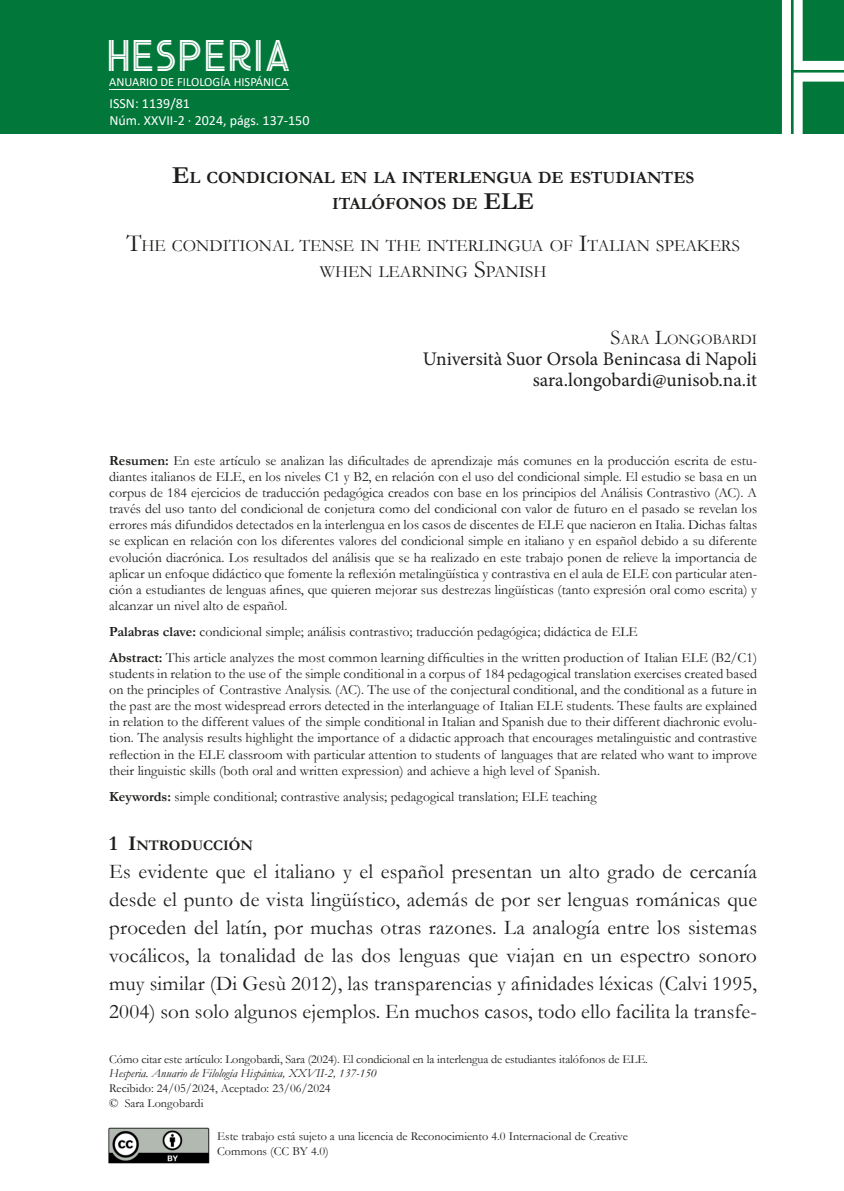
<style>
.page{position:relative;width:844px;height:1191px;background:#fff}
.page>*{position:absolute;margin:0;border:0;box-sizing:border-box;transform-origin:0 0}
.t1{font:200.9px "Urban Inline";color:#fff}
.t2{font:44.62px "Urban Inline";letter-spacing:.1em;color:#fff}
.texto{font:21px/28px "Garamond";letter-spacing:.01em;color:#1d1d1b;text-align:justify}
.t3{font:19.25px/21px "Minion Pro";color:#1d1d1b;text-align:right}
.t4{font:17.15px/26.2px "Garamond";color:#1d1d1b;text-align:center}
.t5{font:700 17.15px/26.2px "Garamond";color:#1d1d1b;text-align:center}
.t6{font:14.7px "Garamond";color:#1d1d1b}
.TITULO{font:700 14.7px "Garamond";color:#1d1d1b}
.RESUMEN{font:14px/16.1px "Garamond";color:#1d1d1b;text-align:justify}
.t7{font:14px "Calibri";color:#fff}
.t8{font:12.42px "Calibri";color:#fff}
.t9{font:12.25px/14.7px "Garamond";color:#1d1d1b}
.t10{font:italic 12.25px "Garamond";color:#1d1d1b}
.s1{font-size:24.5px}
.s2{font-size:21px}
.s3{font-weight:700}
</style>
<div class="page">
<div style="left:0;top:0;width:843px;height:134px;background:#01773a"></div>
<img style="left:108px;top:1127px;width:102px;height:37px">
<hr style="left:109px;top:89px;width:180px;height:1px;background:#fff">
<p class="t2" style="left:109px;top:35px;width:182px">HESPERIA</p>
<p class="t8" style="left:109px;top:73px;width:180px">ANUARIO DE FILOLOGÍA HISPÁNICA</p>
<p class="t7" style="left:109px;top:93px;width:82px">ISSN: 1139/81</p>
<p class="t7" style="left:109px;top:110px;width:201px">Núm. XXVII-2 · 2024, págs. 137-150</p>
<p class="t5" style="left:172px;top:165px;width:523px"><span class="s1">E</span>L CONDICIONAL EN LA INTERLENGUA DE ESTUDIANTES<br>ITALÓFONOS DE <span class="s1">ELE</span></p>
<p class="t4" style="left:126px;top:231px;width:614px"><span class="s1">T</span>HE CONDITIONAL TENSE IN THE INTERLINGUA OF <span class="s1">I</span>TALIAN SPEAKERS<br>WHEN LEARNING <span class="s1">S</span>PANISH</p>
<p class="t6" style="left:610px;top:330px;width:148px"><span class="s2">S</span>ARA <span class="s2">L</span>ONGOBARDI</p>
<p class="t3" style="left:422px;top:348px;width:336px">Università Suor Orsola Benincasa di Napoli sara.longobardi@unisob.na.it</p>
<p class="t1" style="left:781px;top:-25px;width:92px">H</p>
<p class="RESUMEN" style="left:109px;top:452px;width:649px"><span class="s3">Resumen:</span> En este artículo se analizan las dificultades de aprendizaje más comunes en la producción escrita de estu&shy;diantes italianos de ELE, en los niveles C1 y B2, en relación con el uso del condicional simple. El estudio se basa en un corpus de 184 ejercicios de traducción pedagógica creados con base en los principios del Análisis Contrastivo (AC). A través del uso tanto del condicional de conjetura como del condicional con valor de futuro en el pasado se revelan los errores más difundidos detectados en la interlengua en los casos de discentes de ELE que nacieron en Italia. Dichas faltas se explican en relación con los diferentes valores del condicional simple en italiano y en español debido a su diferente evolución diacrónica. Los resultados del análisis que se ha realizado en este trabajo ponen de relieve la importancia de aplicar un enfoque didáctico que fomente la reflexión metalingüística y contrastiva en el aula de ELE con particular aten&shy;ción a estudiantes de lenguas afines, que quieren mejorar sus destrezas lingüísticas (tanto expresión oral como escrita) y alcanzar un nivel alto de español.</p>
<p class="RESUMEN" style="left:109px;top:623px;width:530px"><span class="s3">Palabras clave:</span> condicional simple; análisis contrastivo; traducción pedagógica; didáctica de ELE</p>
<p class="RESUMEN" style="left:109px;top:649px;width:649px"><span class="s3">Abstract:</span> This article analyzes the most common learning difficulties in the written production of Italian ELE (B2/C1) students in relation to the use of the simple conditional in a corpus of 184 pedagogical translation exercises created based on the principles of Contrastive Analysis. (AC). The use of the conjectural conditional, and the conditional as a future in the past are the most widespread errors detected in the interlanguage of Italian ELE students. These faults are explained in relation to the different values of the simple conditional in Italian and Spanish due to their different diachronic evolu&shy;tion. The analysis results highlight the importance of a didactic approach that encourages metalinguistic and contrastive reflection in the ELE classroom with particular attention to students of languages that are related who want to improve their linguistic skills (both oral and written expression) and achieve a high level of Spanish.</p>
<p class="RESUMEN" style="left:109px;top:788px;width:489px"><span class="s3">Keywords:</span> simple conditional; contrastive analysis; pedagogical translation; ELE teaching</p>
<p class="TITULO" style="left:109px;top:835px;width:145px"><span class="s2">1 I</span>NTRODUCCIÓN</p>
<p class="texto" style="left:109px;top:857px;width:649px">Es evidente que el italiano y el español presentan un alto grado de cercanía desde el punto de vista lingüístico, además de por ser lenguas románicas que proceden del latín, por muchas otras razones. La analogía entre los sistemas vocálicos, la tonalidad de las dos lenguas que viajan en un espectro sonoro muy similar (Di Gesù 2012), las transparencias y afinidades léxicas (Calvi 1995, 2004) son solo algunos ejemplos. En muchos casos, todo ello facilita la transfe-</p>
<p class="t9" style="left:109px;top:1051px;width:540px">Cómo citar este artículo: Longobardi, Sara (2024). El condicional en la interlengua de estudiantes italófonos de ELE.</p>
<p class="t10" style="left:109px;top:1065px;width:269px">Hesperia. Anuario de Filología Hispánica, XXVII-2, 137-150</p>
<p class="t9" style="left:109px;top:1080px;width:223px">Recibido: 24/05/2024, Aceptado: 23/06/2024</p>
<p class="t9" style="left:109px;top:1095px;width:96px">© Sara Longobardi</p>
<p class="t9" style="left:217px;top:1128px;width:412px">Este trabajo está sujeto a una licencia de Reconocimiento 4.0 Internacional de Creative<br>Commons (CC BY 4.0)</p>
</div>
